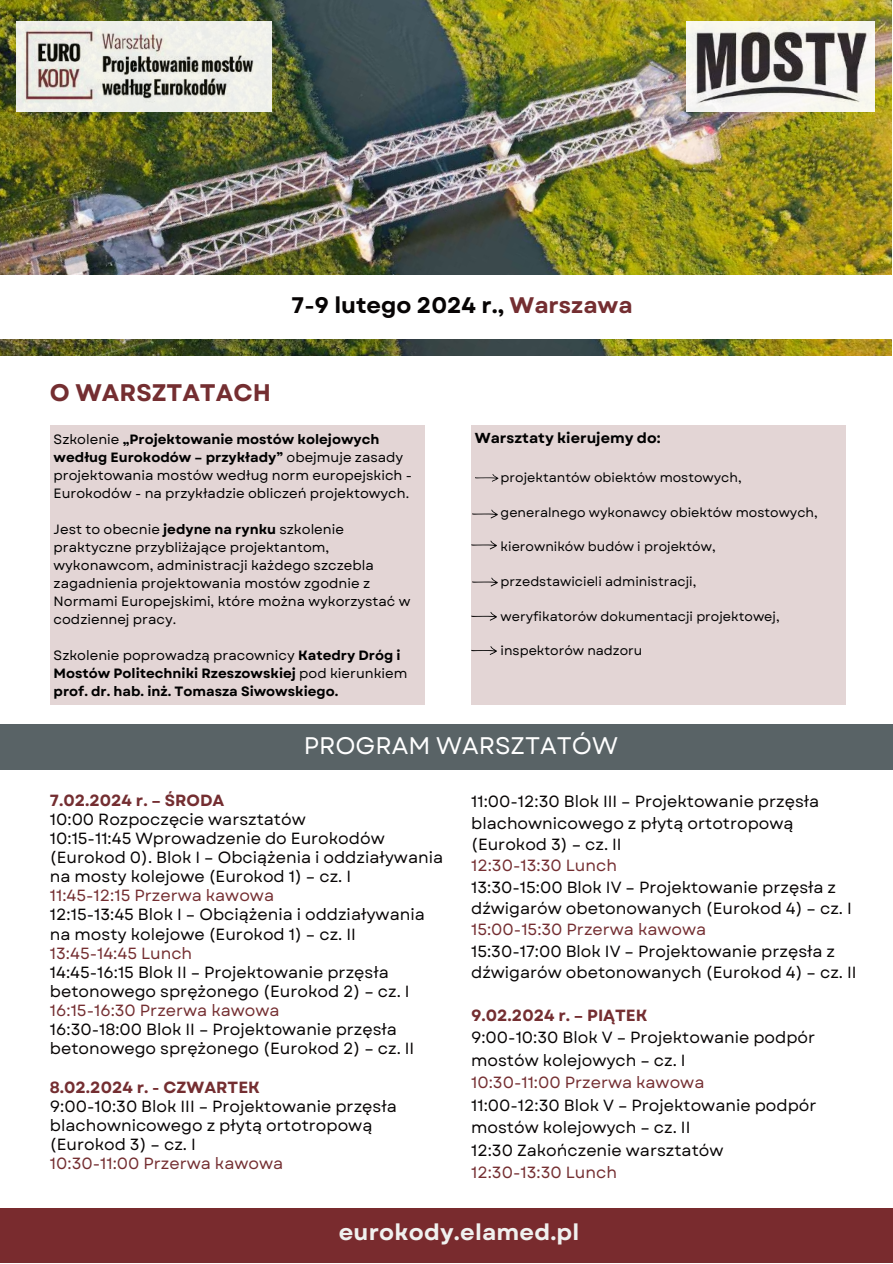
<style>
.page{position:relative;width:893px;height:1264px;background:#fff}
.page>*{position:absolute;margin:0;border:0;box-sizing:border-box;transform-origin:0 0}
.t1{font:24px "Garet";color:#fff}
.t2{font:700 24px "Garet";color:#742e31}
.t3{font:700 22.5px "Garet";color:#070404}
.t4{font:700 22.5px "Garet";letter-spacing:.01em;color:#f0f1ef}
.t5{font:16.2px/19px "Garet";color:#070404}
.t6{font:16.2px "Garet";color:#742e31}
.t7{font:700 16.2px "Garet";color:#742e31}
.t8{font:700 14.4px "Garet";color:#000}
.t9{font:13.5px/18px "Garet";color:#000}
.t10{font:700 13.5px/18px "Garet";color:#000}
.t11{font:12.9px "Garet";color:#000}
.s1{color:#742e31}
.s2{font-weight:700}
.s3{font-weight:400}
</style>
<div class="page">
<div style="left:0;top:1208px;width:892px;height:54px;background:#792b2e"></div>
<div style="left:0;top:724px;width:892px;height:46px;background:#596366"></div>
<div style="left:50px;top:425px;width:374px;height:280px;background:#e3d5d5"></div>
<img style="left:0;top:0;width:891px;height:355px">
<img style="left:16px;top:22px;width:255px;height:90px">
<div style="left:0;top:275px;width:892px;height:63px;background:#fff"></div>
<img style="left:687px;top:22px;width:187px;height:90px">
<div style="left:471px;top:425px;width:374px;height:280px;background:#e3d5d5"></div>
<svg style="left:475px;top:474px;width:23px;height:8px"></svg>
<svg style="left:471px;top:540px;width:26px;height:9px"></svg>
<svg style="left:472px;top:509px;width:26px;height:9px"></svg>
<svg style="left:471px;top:646px;width:26px;height:9px"></svg>
<svg style="left:471px;top:612px;width:26px;height:9px"></svg>
<svg style="left:472px;top:577px;width:26px;height:9px"></svg>
<h2 class="t3" style="left:291px;top:289px;width:342px">7-9 lutego 2024 r., <span class="s1">Warszawa</span></h2>
<h1 class="t2" style="left:50px;top:375px;width:222px">O WARSZTATACH</h1>
<p class="t9" style="left:54px;top:430px;width:360px">Szkolenie <span class="s2">„Projektowanie mostów kolejowych według Eurokodów – przykłady”</span> obejmuje zasady projektowania mostów według norm europejskich - Eurokodów - na przykładzie obliczeń projektowych.</p>
<p class="t9" style="left:54px;top:520px;width:358px">Jest to obecnie <span class="s2">jedyne na rynku</span> szkolenie praktyczne przybliżające projektantom, wykonawcom, administracji każdego szczebla zagadnienia projektowania mostów zgodnie z Normami Europejskimi, które można wykorzystać w codziennej pracy.</p>
<p class="t10" style="left:54px;top:646px;width:355px"><span class="s3">Szkolenie poprowadzą pracownicy</span> Katedry Dróg i<br>Mostów Politechniki Rzeszowskiej <span class="s3">pod kierunkiem </span>prof. dr. hab. inż. Tomasza Siwowskiego.</p>
<p class="t8" style="left:475px;top:428px;width:187px">Warsztaty kierujemy do:</p>
<p class="t11" style="left:500px;top:468px;width:242px">projektantów obiektów mostowych,</p>
<p class="t11" style="left:500px;top:503px;width:318px">generalnego wykonawcy obiektów mostowych,</p>
<p class="t11" style="left:500px;top:537px;width:216px">kierowników budów i projektów,</p>
<p class="t11" style="left:500px;top:572px;width:197px">przedstawicieli administracji,</p>
<p class="t11" style="left:500px;top:606px;width:280px">weryfikatorów dokumentacji projektowej,</p>
<p class="t11" style="left:500px;top:641px;width:143px">inspektorów nadzoru</p>
<h1 class="t1" style="left:304px;top:728px;width:315px">PROGRAM WARSZTATÓW</h1>
<p class="t7" style="left:50px;top:788px;width:176px">7.02.2024 r. – ŚRODA</p>
<p class="t5" style="left:50px;top:809px;width:394px">10:00 Rozpoczęcie warsztatów<br>10:15-11:45 Wprowadzenie do Eurokodów (Eurokod 0). Blok I – Obciążenia i oddziaływania na mosty kolejowe (Eurokod 1) – cz. I</p>
<p class="t6" style="left:50px;top:884px;width:225px">11:45-12:15 Przerwa kawowa</p>
<p class="t5" style="left:50px;top:905px;width:376px">12:15-13:45 Blok I – Obciążenia i oddziaływania na mosty kolejowe (Eurokod 1) – cz. II</p>
<p class="t6" style="left:50px;top:941px;width:144px">13:45-14:45 Lunch</p>
<p class="t5" style="left:50px;top:962px;width:361px">14:45-16:15 Blok II – Projektowanie przęsła betonowego sprężonego (Eurokod 2) – cz. I</p>
<p class="t6" style="left:50px;top:998px;width:231px">16:15-16:30 Przerwa kawowa</p>
<p class="t5" style="left:50px;top:1020px;width:366px">16:30-18:00 Blok II – Projektowanie przęsła betonowego sprężonego (Eurokod 2) – cz. II</p>
<p class="t7" style="left:50px;top:1075px;width:211px">8.02.2024 r. - CZWARTEK</p>
<p class="t5" style="left:50px;top:1096px;width:348px">9:00-10:30 Blok III – Projektowanie przęsła blachownicowego z płytą ortotropową (Eurokod 3) – cz. I</p>
<p class="t6" style="left:50px;top:1151px;width:235px">10:30-11:00 Przerwa kawowa</p>
<p class="t5" style="left:471px;top:791px;width:349px;line-height:21.3px">11:00-12:30 Blok III – Projektowanie przęsła blachownicowego z płytą ortotropową (Eurokod 3) – cz. II</p>
<p class="t6" style="left:471px;top:854px;width:147px">12:30-13:30 Lunch</p>
<p class="t5" style="left:471px;top:876px;width:382px;line-height:21.3px">13:30-15:00 Blok IV – Projektowanie przęsła z dźwigarów obetonowanych (Eurokod 4) – cz. I</p>
<p class="t6" style="left:471px;top:918px;width:236px">15:00-15:30 Przerwa kawowa</p>
<p class="t5" style="left:471px;top:940px;width:387px;line-height:21.3px">15:30-17:00 Blok IV – Projektowanie przęsła z dźwigarów obetonowanych (Eurokod 4) – cz. II</p>
<p class="t7" style="left:471px;top:1003px;width:178px">9.02.2024 r. – PIĄTEK</p>
<p class="t5" style="left:471px;top:1026px;width:345px;line-height:22.5px">9:00-10:30 Blok V – Projektowanie podpór mostów kolejowych – cz. I</p>
<p class="t6" style="left:471px;top:1071px;width:235px">10:30-11:00 Przerwa kawowa</p>
<p class="t5" style="left:471px;top:1093px;width:347px;line-height:22.5px">11:00-12:30 Blok V – Projektowanie podpór mostów kolejowych – cz. II<br>12:30 Zakończenie warsztatów</p>
<p class="t6" style="left:471px;top:1160px;width:147px">12:30-13:30 Lunch</p>
<h2 class="t4" style="left:339px;top:1215px;width:242px">eurokody.elamed.pl</h2>
</div>
